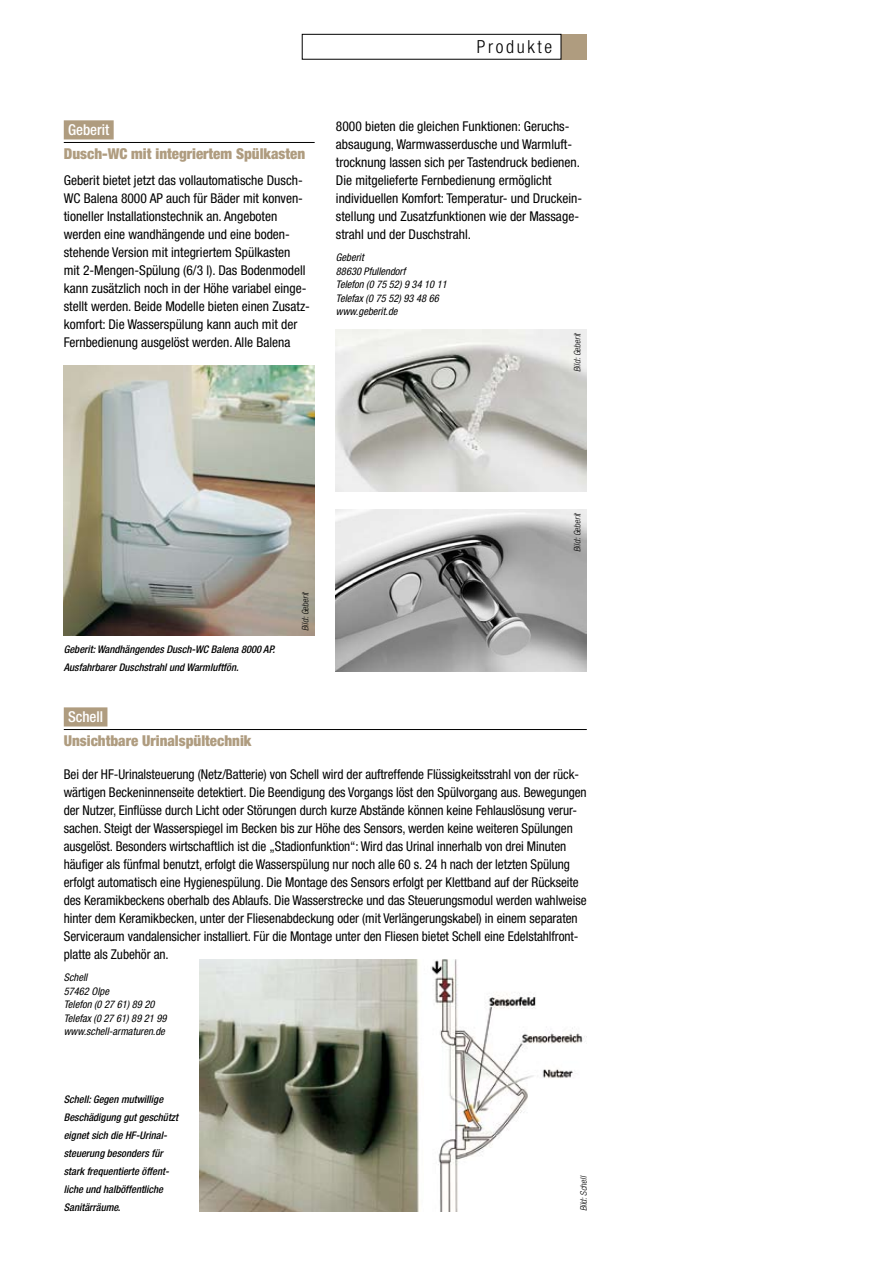
<style>
.page{position:relative;width:893px;height:1263px;background:#fff}
.page>*{position:absolute;margin:0;border:0;box-sizing:border-box;transform-origin:0 0}
.t1{font:300 condensed 18px "Helvetica Neue LT Std";letter-spacing:.15em;color:#000}
.t2{font:900 condensed 15px "Helvetica Neue LT Std";color:#af9c7f}
.t3{font:500 condensed 15px "Helvetica Neue LT Std";color:#fff}
.t4{font:condensed 13.5px/18px "Helvetica Neue LT Std";letter-spacing:-.005em;color:#000}
.t5{font:italic 500 condensed 10.5px/18px "Helvetica Neue LT Std";color:#000}
.t6{font:italic condensed 10.5px/13.5px "Helvetica Neue LT Std";color:#000}
.t7{font:italic 300 condensed 9px "Helvetica Neue LT Std";color:#000}
</style>
<div class="page">
<div style="left:561px;top:34px;width:26px;height:26px;background:#af9c7f"></div>
<div style="left:302px;top:34px;width:259px;height:26px;border:1px solid #000"></div>
<img style="left:200px;top:959px;width:387px;height:252px">
<img style="left:64px;top:365px;width:251px;height:270px">
<img style="left:336px;top:329px;width:251px;height:162px">
<img style="left:336px;top:509px;width:251px;height:162px">
<div style="left:64px;top:707px;width:43px;height:19px;background:#af9c7f"></div>
<hr style="left:64px;top:729px;width:523px;height:1px;background:#000">
<div style="left:64px;top:120px;width:50px;height:19px;background:#af9c7f"></div>
<hr style="left:64px;top:142px;width:251px;height:1px;background:#000">
<h1 class="t1" style="left:477px;top:37px;width:77px">Produkte</h1>
<p class="t3" style="left:68px;top:120px;width:43px">Geberit</p>
<p class="t2" style="left:64px;top:144px;width:243px">Dusch-WC mit integriertem Spülkasten</p>
<p class="t4" style="left:64px;top:171px;width:248px">Geberit bietet jetzt das vollautomatische Dusch-WC Balena 8000 AP auch für Bäder mit konven&shy;tioneller Installationstechnik an. Angeboten werden eine wandhängende und eine boden&shy;stehende Version mit integriertem Spülkasten<br>mit 2-Mengen-Spülung (6/3 l). Das Bodenmodell kann zusätzlich noch in der Höhe variabel einge&shy;stellt werden. Beide Modelle bieten einen Zusatz&shy;komfort: Die Wasserspülung kann auch mit der Fernbedienung ausgelöst werden. Alle Balena</p>
<p class="t4" style="left:336px;top:117px;width:248px">8000 bieten die gleichen Funktionen: Geruchs&shy;absaugung, Warmwasserdusche und Warmluft&shy;trocknung lassen sich per Tastendruck bedienen.<br>Die mitgelieferte Fernbedienung ermöglicht individuellen Komfort: Temperatur- und Druckein&shy;stellung und Zusatzfunktionen wie der Massage&shy;strahl und der Duschstrahl.</p>
<p class="t6" style="left:336px;top:251px;width:112px">Geberit<br>88630 Pfullendorf<br>Telefon (0 75 52) 9 34 10 11<br>Telefax (0 75 52) 93 48 66 www.geberit.de</p>
<p class="t7" style="left:572px;top:372px;width:41px;rotate:-90deg">Bild: Geberit</p>
<p class="t5" style="left:64px;top:641px;width:213px">Geberit: Wandhängendes Dusch-WC Balena 8000 AP.<br>Ausfahrbarer Duschstrahl und Warmluftfön.</p>
<p class="t7" style="left:300px;top:631px;width:41px;rotate:-90deg">Bild: Geberit</p>
<p class="t7" style="left:572px;top:552px;width:41px;rotate:-90deg">Bild: Geberit</p>
<p class="t3" style="left:68px;top:707px;width:37px">Schell</p>
<p class="t2" style="left:64px;top:731px;width:189px">Unsichtbare Urinalspültechnik</p>
<p class="t4" style="left:64px;top:765px;width:524px">Bei der HF-Urinalsteuerung (Netz/Batterie) von Schell wird der auftreffende Flüssigkeitsstrahl von der rück&shy;wärtigen Beckeninnenseite detektiert. Die Beendigung des Vorgangs löst den Spülvorgang aus. Bewegungen der Nutzer, Einflüsse durch Licht oder Störungen durch kurze Abstände können keine Fehlauslösung verur&shy;sachen. Steigt der Wasserspiegel im Becken bis zur Höhe des Sensors, werden keine weiteren Spülungen ausgelöst. Besonders wirtschaftlich ist die „Stadionfunktion“: Wird das Urinal innerhalb von drei Minuten häufiger als fünfmal benutzt, erfolgt die Wasserspülung nur noch alle 60 s. 24 h nach der letzten Spülung erfolgt automatisch eine Hygienespülung. Die Montage des Sensors erfolgt per Klettband auf der Rückseite des Keramikbeckens oberhalb des Ablaufs. Die Wasserstrecke und das Steuerungsmodul werden wahlweise hinter dem Keramikbecken, unter der Fliesenabdeckung oder (mit Verlängerungskabel) in einem separaten Serviceraum vandalensicher installiert. Für die Montage unter den Fliesen bietet Schell eine Edelstahlfront&shy;platte als Zubehör an.</p>
<p class="t6" style="left:64px;top:971px;width:104px">Schell<br>57462 Olpe<br>Telefon (0 27 61) 89 20<br>Telefax (0 27 61) 89 21 99 www.schell-armaturen.de</p>
<p class="t5" style="left:64px;top:1091px;width:116px">Schell: Gegen mutwillige<br>Beschädigung gut geschützt eignet sich die HF-Urinal&shy;steuerung besonders für stark frequentierte öffent&shy;liche und halböffentliche<br>Sanitärräume.</p>
<p class="t7" style="left:578px;top:1211px;width:37px;rotate:-90deg">Bild: Schell</p>
</div>
